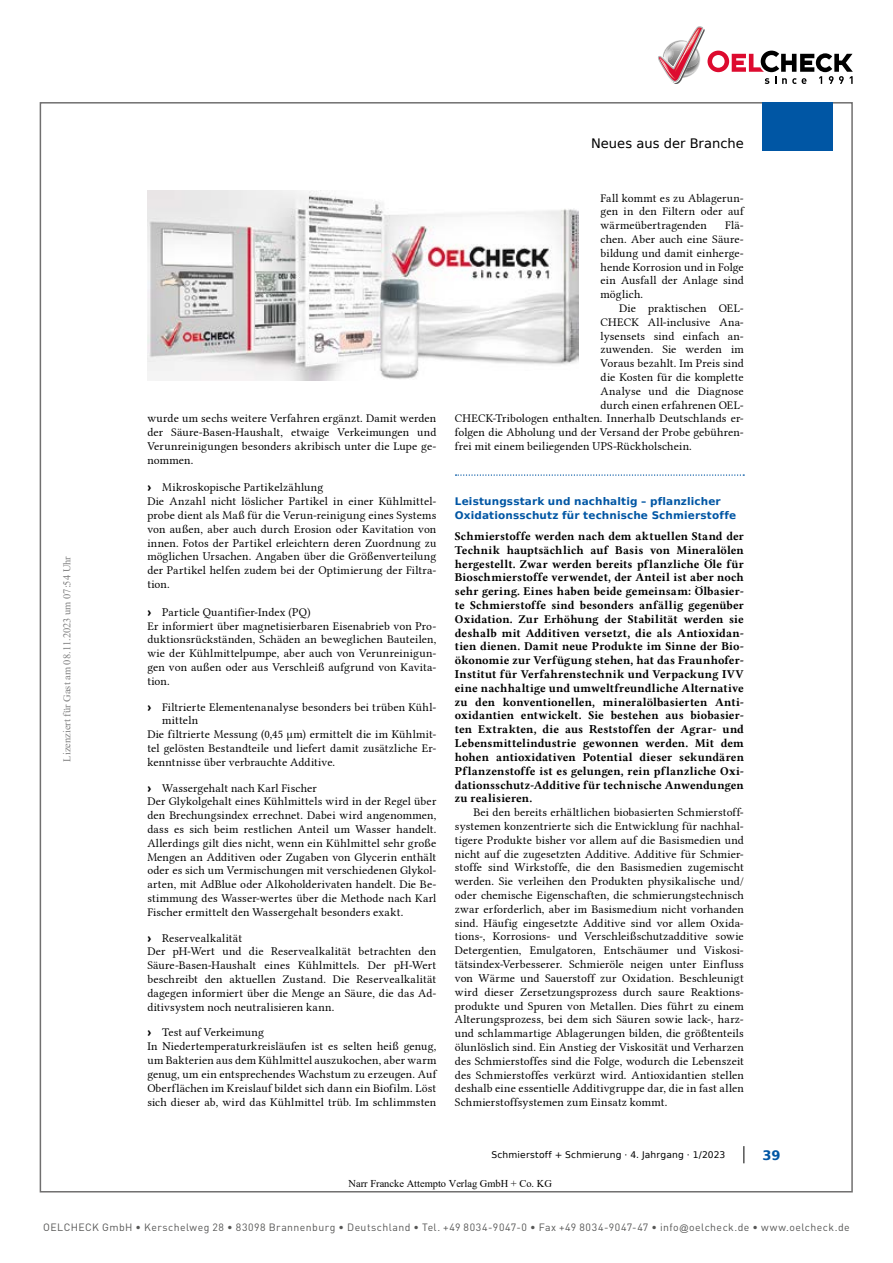
<style>
.page{position:relative;width:893px;height:1263px;background:#fff}
.page>*{position:absolute;margin:0;border:0;box-sizing:border-box;transform-origin:0 0}
.t1{font:13.05px "DejaVu Sans";letter-spacing:.005em;color:#000}
.t2{font:700 13.05px "DejaVu Sans";color:#0056a4}
.t3{font:11.7px/13.8px "Lin Libertine";letter-spacing:.01em;color:#000}
.t4{font:11.7px/13.8px "Lin Libertine B";letter-spacing:.01em;color:#000;text-align:justify}
.t5{font:10.5px "DIN Pro";letter-spacing:.04em;color:#575756}
.t6{font:700 10.5px/13.8px "DejaVu Sans";letter-spacing:.01em;color:#0056a4}
.t7{font:10.5px "Times New Roman";color:rgb(0 0 0/.5)}
.t8{font:10.5px "Times New Roman";color:#000}
.t9{font:9.15px "DejaVu Sans";letter-spacing:.015em;color:#000}
.s1{font-family:"typoscript narr expert"}
.s2{font-family:"Arial";font-size:9px}
</style>
<div class="page">
<svg style="left:658px;top:26px;width:195px;height:58px"></svg>
<svg style="left:743px;top:1146px;width:1px;height:17px"></svg>
<div style="left:762px;top:102px;width:71px;height:48px;background:#0056a4"></div>
<svg style="left:455px;top:474px;width:289px;height:2px"></svg>
<img style="left:147px;top:191px;width:431px;height:189px">
<p class="t7" style="left:60px;top:761px;width:207px;rotate:-90deg">Lizenziert für Gast am 08.11.2023 um 07:54 Uhr</p>
<p class="t1" style="left:591px;top:132px;width:154px">Neues aus der Branche</p>
<p class="t3" style="left:147px;top:410px;width:290px;text-align:justify">wurde um sechs weitere Verfahren ergänzt. Damit werden der Säure-Basen-Haushalt, etwaige Verkeimungen und Verunreinigungen besonders akribisch unter die Lupe ge&shy;nommen.</p>
<p class="t3" style="left:147px;top:479px;width:290px"><span class="s1">&gt;</span> Mikroskopische Partikelzählung<br>Die Anzahl nicht löslicher Partikel in einer Kühlmittel&shy;probe dient als Maß für die Verun-reinigung eines Systems von außen, aber auch durch Erosion oder Kavitation von innen. Fotos der Partikel erleichtern deren Zuordnung zu möglichen Ursachen. Angaben über die Größenverteilung der Partikel helfen zudem bei der Optimierung der Filtra&shy;tion.</p>
<p class="t3" style="left:147px;top:604px;width:290px"><span class="s1">&gt;</span> Particle Quantifier-Index (PQ)<br>Er informiert über magnetisierbaren Eisenabrieb von Pro&shy;duktionsrückständen, Schäden an beweglichen Bauteilen, wie der Kühlmittelpumpe, aber auch von Verunreinigun&shy;gen von außen oder aus Verschleiß aufgrund von Kavita&shy;tion.</p>
<p class="t3" style="left:147px;top:698px;width:290px"><span class="s1">&gt;</span> Filtrierte Elementenanalyse besonders bei trüben Kühl-</p>
<p class="t3" style="left:162px;top:712px;width:38px">mitteln</p>
<p class="t3" style="left:147px;top:726px;width:290px">Die filtrierte Messung (0,45 µm) ermittelt die im Kühlmit-</p>
<p class="t3" style="left:147px;top:740px;width:290px">tel gelösten Bestandteile und liefert damit zusätzliche Er-</p>
<p class="t3" style="left:147px;top:754px;width:189px">kenntnisse über verbrauchte Additive.</p>
<p class="t3" style="left:147px;top:779px;width:291px"><span class="s1">&gt;</span> Wassergehalt nach Karl Fischer<br>Der Glykolgehalt eines Kühlmittels wird in der Regel über den Brechungsindex errechnet. Dabei wird angenommen, dass es sich beim restlichen Anteil um Wasser handelt.<br>Allerdings gilt dies nicht, wenn ein Kühlmittel sehr große Mengen an Additiven oder Zugaben von Glycerin enthält oder es sich um Vermischungen mit verschiedenen Glykol&shy;arten, mit AdBlue oder Alkoholderivaten handelt. Die Be&shy;stimmung des Wasser-wertes über die Methode nach Karl Fischer ermittelt den Wassergehalt besonders exakt.</p>
<p class="t3" style="left:147px;top:930px;width:290px"><span class="s1">&gt;</span> Reservealkalität<br>Der pH-Wert und die Reservealkalität betrachten den Säure-Basen-Haushalt eines Kühlmittels. Der pH-Wert beschreibt den aktuellen Zustand. Die Reservealkalität dagegen informiert über die Menge an Säure, die das Ad&shy;ditivsystem noch neutralisieren kann.</p>
<p class="t3" style="left:147px;top:1024px;width:291px"><span class="s1">&gt;</span> Test auf Verkeimung<br>In Niedertemperaturkreisläufen ist es selten heiß genug, um Bakterien aus dem Kühlmittel auszukochen, aber warm genug, um ein entsprechendes Wachstum zu erzeugen. Auf Oberflächen im Kreislauf bildet sich dann ein Biofilm. Löst sich dieser ab, wird das Kühlmittel trüb. Im schlimmsten</p>
<p class="t3" style="left:601px;top:189px;width:145px;text-align:justify">Fall kommt es zu Ablagerun&shy;gen in den Filtern oder auf wärmeübertragenden</p>
<p class="t3" style="left:601px;top:217px;width:145px;text-align:justify;text-indent:125px">Flä&shy;chen. Aber auch eine Säure&shy;bildung und damit einherge&shy;hende Korrosion und in Folge ein Ausfall der Anlage sind möglich.</p>
<p class="t3" style="left:619px;top:300px;width:126px">Die praktischen OEL-</p>
<p class="t3" style="left:601px;top:314px;width:145px">CHECK All-inclusive Ana-</p>
<p class="t3" style="left:601px;top:328px;width:145px">lysensets sind einfach an-</p>
<p class="t3" style="left:601px;top:341px;width:145px">zuwenden. Sie werden im</p>
<p class="t3" style="left:601px;top:355px;width:145px">Voraus bezahlt. Im Preis sind</p>
<p class="t3" style="left:601px;top:369px;width:145px">die Kosten für die komplette</p>
<p class="t3" style="left:601px;top:383px;width:145px">Analyse und die Diagnose</p>
<p class="t3" style="left:601px;top:397px;width:145px">durch einen erfahrenen OEL-</p>
<p class="t3" style="left:455px;top:410px;width:290px">CHECK-Tribologen enthalten. Innerhalb Deutschlands er-</p>
<p class="t3" style="left:455px;top:424px;width:290px">folgen die Abholung und der Versand der Probe gebühren-</p>
<p class="t3" style="left:455px;top:438px;width:238px">frei mit einem beiliegenden UPS-Rückholschein.</p>
<p class="t6" style="left:455px;top:494px;width:283px">Leistungsstark und nachhaltig – pflanzlicher<br>Oxidationsschutz für technische Schmierstoffe</p>
<p class="t4" style="left:455px;top:529px;width:291px">Schmierstoffe werden nach dem aktuellen Stand der Technik hauptsächlich auf Basis von Mineralölen hergestellt. Zwar werden bereits pflanzliche Öle für Bioschmierstoffe verwendet, der Anteil ist aber noch sehr gering. Eines haben beide gemeinsam: Ölbasier&shy;te Schmierstoffe sind besonders anfällig gegenüber Oxidation. Zur Erhöhung der Stabilität werden sie deshalb mit Additiven versetzt, die als Antioxidan&shy;tien dienen. Damit neue Produkte im Sinne der Bio&shy;ökonomie zur Verfügung stehen, hat das Fraunhofer-Institut für Verfahrenstechnik und Verpackung IVV eine nachhaltige und umweltfreundliche Alternative zu den konventionellen, mineralölbasierten Anti&shy;oxidantien entwickelt. Sie bestehen aus biobasier&shy;ten Extrakten, die aus Reststoffen der Agrar- und Lebensmittelindustrie gewonnen werden. Mit dem hohen antioxidativen Potential dieser sekundären Pflanzenstoffe ist es gelungen, rein pflanzliche Oxi&shy;dationsschutz-Additive für technische Anwendungen zu realisieren.</p>
<p class="t3" style="left:455px;top:804px;width:291px;text-align:justify;text-indent:19px">Bei den bereits erhältlichen biobasierten Schmierstoff&shy;systemen konzentrierte sich die Entwicklung für nachhal&shy;tigere Produkte bisher vor allem auf die Basismedien und nicht auf die zugesetzten Additive. Additive für Schmier&shy;stoffe sind Wirkstoffe, die den Basismedien zugemischt werden. Sie verleihen den Produkten physikalische und/ oder chemische Eigenschaften, die schmierungstechnisch zwar erforderlich, aber im Basismedium nicht vorhanden sind. Häufig eingesetzte Additive sind vor allem Oxida&shy;tions-, Korrosions- und Verschleißschutzadditive sowie Detergentien, Emulgatoren, Entschäumer und Viskosi&shy;tätsindex-Verbesserer. Schmieröle neigen unter Einfluss von Wärme und Sauerstoff zur Oxidation. Beschleunigt wird dieser Zersetzungsprozess durch saure Reaktions&shy;produkte und Spuren von Metallen. Dies führt zu einem Alterungsprozess, bei dem sich Säuren sowie lack-, harz&shy;und schlammartige Ablagerungen bilden, die größtenteils ölunlöslich sind. Ein Anstieg der Viskosität und Verharzen des Schmierstoffes sind die Folge, wodurch die Lebenszeit des Schmierstoffes verkürzt wird. Antioxidantien stellen deshalb eine essentielle Additivgruppe dar, die in fast allen Schmierstoffsystemen zum Einsatz kommt.</p>
<p class="t9" style="left:491px;top:1147px;width:235px">Schmierstoff + Schmierung · 4. Jahrgang · 1/2023</p>
<p class="t2" style="left:762px;top:1144px;width:20px">39</p>
<p class="t8" style="left:349px;top:1176px;width:205px">Narr Francke Attempto Verlag GmbH + Co. KG</p>
<p class="t5" style="left:43px;top:1220px;width:808px">OELCHECK GmbH • Kerschelweg 28 • 83098 Brannenburg • Deutschland • Tel. +49 8034-9047-0 • Fax +49 8034-9047-47 • info<span class="s2">@</span>oelcheck.de • www.oelcheck.de</p>
</div>
